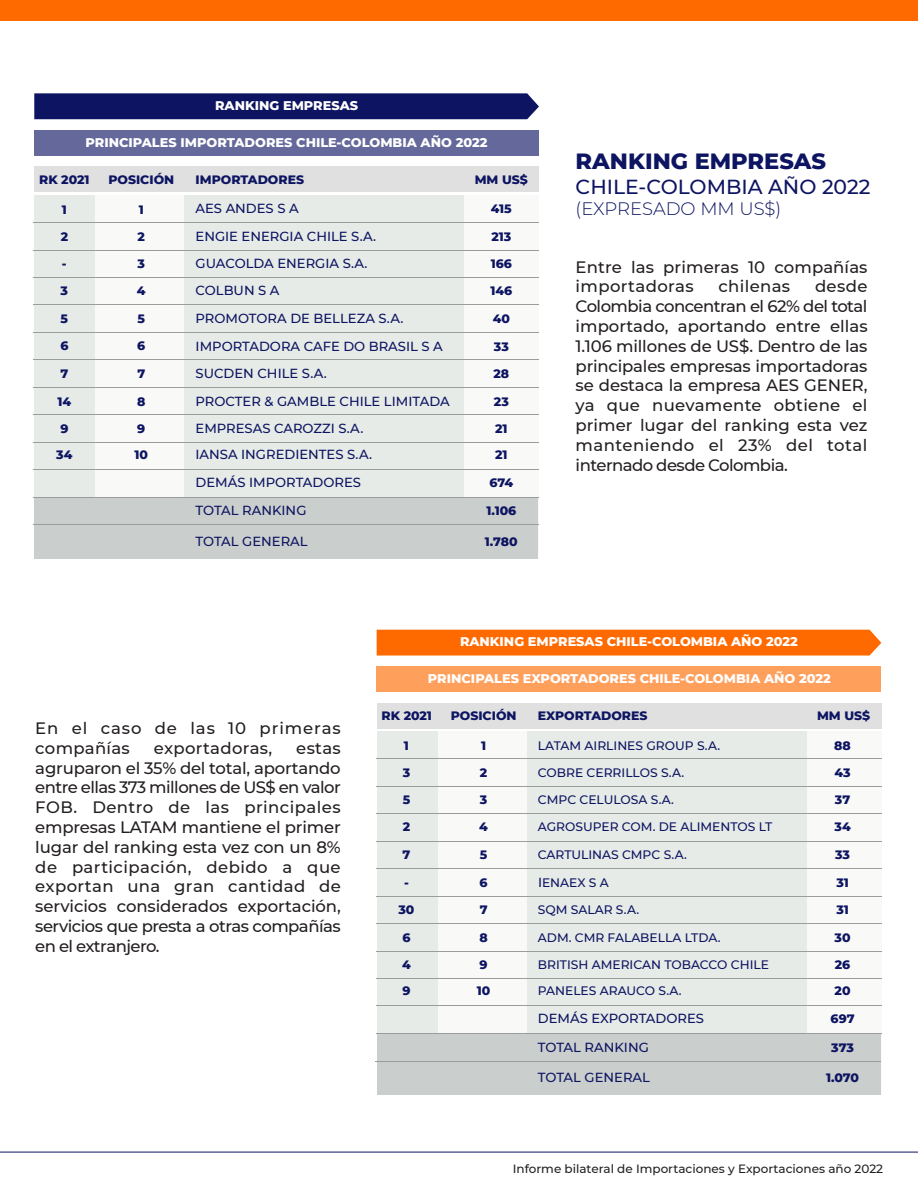
<style>
.page{position:relative;width:918px;height:1188px;background:#fff}
.page>*{position:absolute;margin:0;border:0;box-sizing:border-box;transform-origin:0 0}
.t1{font:800 22.5px "Montserrat";color:#0d1461}
.t2{font:500 20.25px "Montserrat";color:#0d1461}
.t3{font:300 18px "Montserrat";color:#0d1461}
.t4{font:500 16.5px/19.8px "Montserrat";letter-spacing:.005em;color:#231f20;text-align:justify}
.t5{font:500 16.5px/19.8px "Montserrat";letter-spacing:.055em;color:#231f20}
.t6{font:500 13.2px/27.5px "Montserrat";color:#0d1461}
.t7{font:800 12.9px "Montserrat";color:#fff}
.t8{font:800 12.45px/27.3px "Montserrat";color:#0d1461}
.t9{font:500 12.3px/27px "Montserrat";color:#0d1461}
.t10{font:500 12px "Montserrat";color:#231f20}
.s1{font-size:13.2px}
</style>
<div class="page">
<hr style="left:0;top:1152px;width:918px;height:1px;background:#0d1461">
<div style="left:0;top:0;width:918px;height:20px;background:#ff6a00"></div>
<div style="left:34px;top:195px;width:505px;height:363px;background:#f9faf7"></div>
<div style="left:34px;top:167px;width:505px;height:25px;background:#dfe0df"></div>
<div style="left:34px;top:130px;width:505px;height:26px;background:#64689a"></div>
<div style="left:34px;top:195px;width:61px;height:363px;background:#e6ebe7"></div>
<div style="left:184px;top:195px;width:280px;height:363px;background:#e6ebe7"></div>
<div style="left:34px;top:497px;width:504px;height:61px;background:#cacecc"></div>
<hr style="left:34px;top:222px;width:505px;height:1px;background:#9a9d9c">
<hr style="left:34px;top:250px;width:505px;height:1px;background:#9a9d9c">
<hr style="left:34px;top:277px;width:505px;height:1px;background:#9a9d9c">
<hr style="left:34px;top:305px;width:505px;height:1px;background:#9a9d9c">
<hr style="left:34px;top:332px;width:505px;height:1px;background:#9a9d9c">
<hr style="left:34px;top:360px;width:505px;height:1px;background:#9a9d9c">
<hr style="left:34px;top:387px;width:505px;height:1px;background:#9a9d9c">
<hr style="left:34px;top:414px;width:505px;height:1px;background:#9a9d9c">
<hr style="left:34px;top:442px;width:505px;height:1px;background:#9a9d9c">
<hr style="left:34px;top:469px;width:505px;height:1px;background:#9a9d9c">
<hr style="left:34px;top:497px;width:505px;height:1px;background:#9a9d9c">
<hr style="left:33px;top:525px;width:505px;height:1px;background:#9a9d9c">
<div style="left:34px;top:93px;width:505px;height:26px;background:#0d1461"></div>
<div style="left:377px;top:731px;width:504px;height:364px;background:#f9faf7"></div>
<div style="left:377px;top:703px;width:504px;height:25px;background:#dfe0df"></div>
<div style="left:376px;top:666px;width:505px;height:26px;background:#ff9f5c"></div>
<div style="left:377px;top:731px;width:60px;height:364px;background:#e6ebe7"></div>
<div style="left:527px;top:731px;width:280px;height:364px;background:#e6ebe7"></div>
<div style="left:377px;top:1033px;width:504px;height:62px;background:#cacecc"></div>
<hr style="left:376px;top:759px;width:505px;height:1px;background:#9a9d9c">
<hr style="left:376px;top:786px;width:505px;height:1px;background:#9a9d9c">
<hr style="left:376px;top:813px;width:505px;height:1px;background:#9a9d9c">
<hr style="left:376px;top:841px;width:505px;height:1px;background:#9a9d9c">
<hr style="left:376px;top:868px;width:505px;height:1px;background:#9a9d9c">
<hr style="left:376px;top:896px;width:505px;height:1px;background:#9a9d9c">
<hr style="left:376px;top:923px;width:505px;height:1px;background:#9a9d9c">
<hr style="left:376px;top:951px;width:505px;height:1px;background:#9a9d9c">
<hr style="left:376px;top:978px;width:505px;height:1px;background:#9a9d9c">
<hr style="left:376px;top:1006px;width:505px;height:1px;background:#9a9d9c">
<hr style="left:376px;top:1033px;width:505px;height:1px;background:#9a9d9c">
<hr style="left:375px;top:1061px;width:506px;height:1px;background:#9a9d9c">
<div style="left:377px;top:630px;width:504px;height:26px;background:#ff6a00"></div>
<p class="t7" style="left:215px;top:96px;width:145px">RANKING EMPRESAS</p>
<p class="t7" style="left:86px;top:133px;width:403px">PRINCIPALES IMPORTADORES CHILE-COLOMBIA AÑO 2022</p>
<p class="t8" style="left:39px;top:165px;width:52px">RK 2021</p>
<p class="t8" style="left:61px;top:195px;width:9px;text-align:justify">1<br>2 - 3</p>
<p class="t8" style="left:60px;top:304px;width:10px">5<br>6</p>
<p class="t8" style="left:108px;top:165px;width:67px">POSICIÓN</p>
<p class="t8" style="left:137px;top:195px;width:10px">1<br>2<br>3<br>4</p>
<p class="t8" style="left:137px;top:304px;width:10px">5<br>6</p>
<p class="t8" style="left:196px;top:165px;width:110px">IMPORTADORES</p>
<p class="t6" style="left:196px;top:195px;width:249px">AES ANDES S A<br>ENGIE ENERGIA CHILE S.A.<br>GUACOLDA ENERGIA S.A.<br>COLBUN S A<br>PROMOTORA DE BELLEZA S.A.<br>IMPORTADORA CAFE DO BRASIL S A</p>
<p class="t8" style="left:475px;top:165px;width:55px">MM US$</p>
<p class="t8" style="left:491px;top:194px;width:22px">415</p>
<p class="t8" style="left:490px;top:222px;width:23px;text-align:justify">213<br>166<br>146</p>
<p class="t8" style="left:493px;top:304px;width:19px">40</p>
<p class="t8" style="left:494px;top:332px;width:16px">33</p>
<p class="t8" style="left:60px;top:359px;width:9px">7</p>
<p class="t8" style="left:137px;top:359px;width:9px">7</p>
<p class="t6" style="left:196px;top:359px;width:133px">SUCDEN CHILE S.A.</p>
<p class="t8" style="left:494px;top:359px;width:17px">28</p>
<p class="t8" style="left:58px;top:387px;width:15px">14<br>9</p>
<p class="t8" style="left:56px;top:440px;width:18px">34</p>
<p class="t8" style="left:137px;top:387px;width:10px">8<br>9</p>
<p class="t8" style="left:135px;top:440px;width:15px">10</p>
<p class="t6" style="left:196px;top:387px;width:256px">PROCTER &amp; GAMBLE CHILE LIMITADA<br>EMPRESAS CAROZZI S.A.</p>
<p class="t6" style="left:196px;top:440px;width:178px;line-height:28.2px">IANSA INGREDIENTES S.A.<br>DEMÁS IMPORTADORES<br>TOTAL RANKING</p>
<p class="t6" style="left:196px;top:527px;width:114px">TOTAL GENERAL</p>
<p class="t8" style="left:494px;top:387px;width:16px">23<br>21</p>
<p class="t8" style="left:495px;top:440px;width:14px">21</p>
<p class="t8" style="left:489px;top:468px;width:25px">674</p>
<p class="t8" style="left:486px;top:497px;width:31px">1.106</p>
<p class="t8" style="left:485px;top:527px;width:34px">1.780</p>
<h1 class="t1" style="left:576px;top:145px;width:252px">RANKING EMPRESAS</h1>
<p class="t2" style="left:576px;top:172px;width:296px">CHILE-COLOMBIA AÑO 2022</p>
<p class="t3" style="left:576px;top:197px;width:207px">(EXPRESADO MM US$)</p>
<p class="t4" style="left:576px;top:256px;width:293px">Entre las primeras 10 compañías importadoras</p>
<p class="t4" style="left:718px;top:276px;width:73px">chilenas</p>
<p class="t4" style="left:576px;top:276px;width:293px;text-indent:239px">desde Colombia concentran el 62% del total importado, aportando entre ellas 1.106 millones de US$. Dentro de las principales empresas importadoras se destaca la empresa AES GENER, ya que nuevamente obtiene el primer lugar del ranking esta vez manteniendo el 23% del total internado desde Colombia.</p>
<p class="t7" style="left:460px;top:632px;width:339px">RANKING EMPRESAS CHILE-COLOMBIA AÑO 2022</p>
<p class="t5" style="left:35px;top:718px;width:307px">En el caso de las 10 primeras compañías</p>
<p class="t4" style="left:154px;top:737px;width:120px">exportadoras,</p>
<p class="t4" style="left:35px;top:737px;width:307px;text-indent:261px">estas agruparon el 35% del total, aportando entre ellas 373 millones de US$ en valor FOB. Dentro de las principales empresas LATAM mantiene el primer lugar del ranking esta vez con un 8% de participación, debido a que exportan una gran cantidad de servicios considerados exportación, servicios que presta a otras compañías en el extranjero.</p>
<p class="t7" style="left:428px;top:669px;width:405px">PRINCIPALES EXPORTADORES CHILE-COLOMBIA AÑO 2022</p>
<p class="t8" style="left:381px;top:701px;width:52px">RK 2021</p>
<p class="t8" style="left:403px;top:731px;width:9px;text-align:justify">1<br>3<br>5<br>2</p>
<p class="t8" style="left:403px;top:841px;width:9px">7 -</p>
<p class="t8" style="left:451px;top:701px;width:67px">POSICIÓN</p>
<p class="t8" style="left:479px;top:731px;width:10px">1<br>2<br>3<br>4</p>
<p class="t8" style="left:480px;top:841px;width:10px">5<br>6</p>
<p class="t8" style="left:538px;top:701px;width:111px">EXPORTADORES</p>
<p class="t9" style="left:538px;top:731px;width:184px">LATAM AIRLINES GROUP S.A.<br>COBRE CERRILLOS S.A.</p>
<p class="t9" style="left:538px;top:786px;width:138px">CMPC CELULOSA S.A.</p>
<p class="t9" style="left:538px;top:813px;width:236px">AGROSUPER COM. DE ALIMENTOS LT</p>
<p class="t9" style="left:538px;top:841px;width:151px">CARTULINAS CMPC S.A.</p>
<p class="t9" style="left:538px;top:869px;width:72px"><span class="s1">I</span>ENAEX S A</p>
<p class="t8" style="left:817px;top:701px;width:55px">MM US$</p>
<p class="t8" style="left:834px;top:731px;width:18px">88</p>
<p class="t8" style="left:835px;top:758px;width:18px;text-align:justify">43<br>37<br>34</p>
<p class="t8" style="left:835px;top:841px;width:16px">33</p>
<p class="t8" style="left:836px;top:868px;width:14px">31</p>
<p class="t8" style="left:398px;top:896px;width:18px">30</p>
<p class="t8" style="left:480px;top:896px;width:9px">7</p>
<p class="t9" style="left:538px;top:896px;width:103px">SQM SALAR S.A.</p>
<p class="t8" style="left:836px;top:896px;width:14px">31</p>
<p class="t8" style="left:402px;top:923px;width:10px">6<br>4</p>
<p class="t8" style="left:402px;top:977px;width:10px">9</p>
<p class="t8" style="left:479px;top:923px;width:10px">8<br>9</p>
<p class="t8" style="left:477px;top:977px;width:15px">10</p>
<p class="t9" style="left:538px;top:924px;width:184px">ADM. CMR FALABELLA LTDA.</p>
<p class="t9" style="left:538px;top:951px;width:233px;line-height:26px">BRITISH AMERICAN TOBACCO CHILE<br>PANELES ARAUCO S.A.</p>
<p class="t6" style="left:538px;top:1004px;width:168px;line-height:28.3px">DEMÁS EXPORTADORES<br>TOTAL RANKING</p>
<p class="t6" style="left:538px;top:1063px;width:114px">TOTAL GENERAL</p>
<p class="t8" style="left:835px;top:923px;width:18px">30<br>26</p>
<p class="t8" style="left:835px;top:976px;width:17px">20</p>
<p class="t8" style="left:831px;top:1005px;width:25px">697</p>
<p class="t8" style="left:831px;top:1033px;width:24px">373</p>
<p class="t8" style="left:826px;top:1064px;width:35px">1.070</p>
<p class="t10" style="left:513px;top:1160px;width:372px">Informe bilateral de Importaciones y Exportaciones año 2022</p>
</div>
